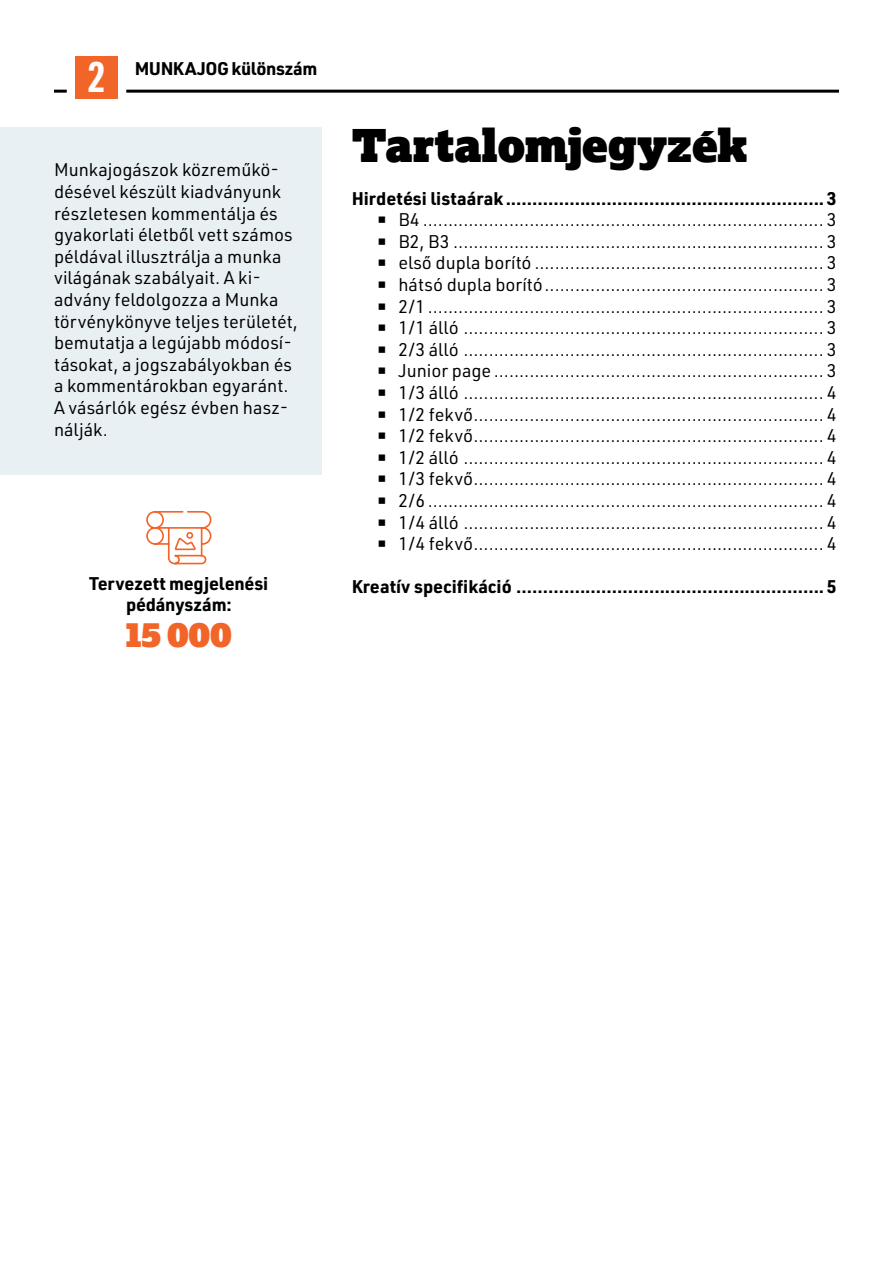
<style>
.page{position:relative;width:893px;height:1263px;background:#fff}
.page>*{position:absolute;margin:0;border:0;box-sizing:border-box;transform-origin:0 0}
.t1{font:45px "Lexia Advertising";letter-spacing:-.005em;color:#000}
.t2{font:700 42px "URWDIN Cond";color:#fff}
.t3{font:33px "Lexia Advertising";color:#f26529}
.t4{font:18px/21.6px "URWDIN";color:#000}
.t5{font:700 18px "URWDIN";letter-spacing:-.005em;color:#000}
.t6{font:700 18px "URWDIN";letter-spacing:-.025em;color:#000}
.s1{font-weight:700}
</style>
<div class="page">
<hr style="left:126px;top:90px;width:713px;height:3px;background:#000">
<svg style="left:54px;top:90px;width:13px;height:3px"></svg>
<div style="left:75px;top:56px;width:43px;height:43px;background:#f26529"></div>
<div style="left:0;top:128px;width:322px;height:347px;background:#e9f0f4"></div>
<svg style="left:146px;top:511px;width:66px;height:54px"></svg>
<h2 class="t2" style="left:88px;top:48px;width:19px">2</h2>
<p class="t6" style="left:135px;top:56px;width:184px">MUNKAJOG különszám</p>
<p class="t4" style="left:54px;top:159px;width:246px">Munkajogászok közreműkö&shy;désével készült kiadványunk részletesen kommentálja és gyakorlati életből vett számos példával illusztrálja a munka világának szabályait. A ki&shy;advány feldolgozza a Munka törvénykönyve teljes területét, bemutatja a legújabb módosí&shy;tásokat, a jogszabályokban és a kommentárokban egyaránt.<br>A vásárlók egész évben hasz&shy;nálják.</p>
<h1 class="t1" style="left:352px;top:116px;width:397px">Tartalomjegyzék</h1>
<p class="t4" style="left:377px;top:187px;width:461px;text-align:justify;text-indent:-26px"><span class="s1">Hirdetési listaárak............................................................3 ▬</span> B4 ............................................................................... 3 <span class="s1">▬</span> B2, B3 ......................................................................... 3 <span class="s1">▬</span> első dupla borító ......................................................... 3 <span class="s1">▬</span> hátsó dupla borító....................................................... 3 <span class="s1">▬</span> 2/1 .............................................................................. 3 <span class="s1">▬</span> 1/1 álló ....................................................................... 3 <span class="s1">▬</span> 2/3 álló ....................................................................... 3 <span class="s1">▬</span> Junior page................................................................. 3 <span class="s1">▬</span> 1/3 álló ....................................................................... 4 <span class="s1">▬</span> 1/2 fekvő..................................................................... 4 <span class="s1">▬</span> 1/2 fekvő..................................................................... 4 <span class="s1">▬</span> 1/2 álló ....................................................................... 4 <span class="s1">▬</span> 1/3 fekvő..................................................................... 4 <span class="s1">▬</span> 2/6 .............................................................................. 4 <span class="s1">▬</span> 1/4 álló ....................................................................... 4 <span class="s1">▬</span> 1/4 fekvő..................................................................... 4</p>
<p class="t5" style="left:89px;top:571px;width:181px">Tervezett megjelenési</p>
<p class="t5" style="left:352px;top:574px;width:486px">Kreatív specifikáció ..........................................................5</p>
<p class="t5" style="left:126px;top:592px;width:107px">pédányszám:</p>
<h3 class="t3" style="left:126px;top:613px;width:108px">15 000</h3>
</div>
